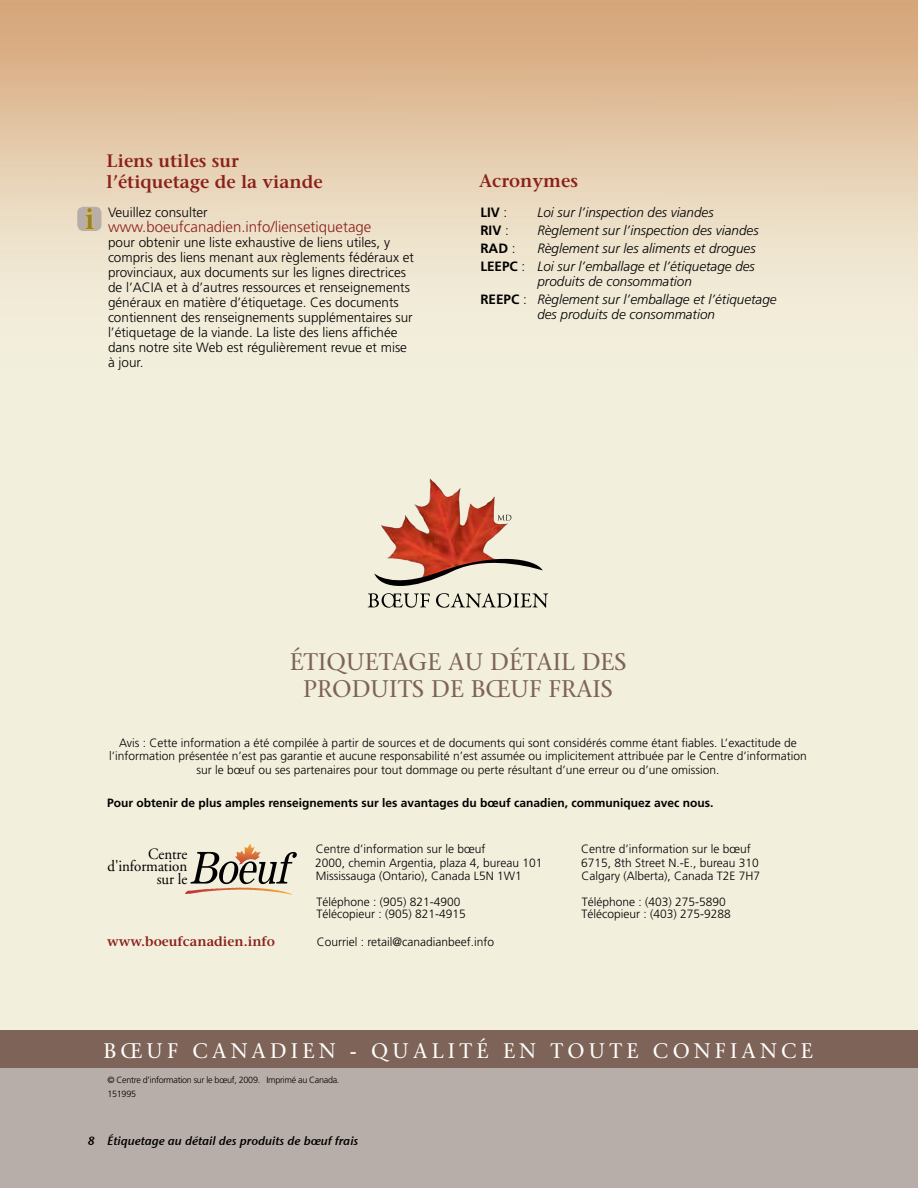
<style>
.page{position:relative;width:918px;height:1188px;background:#fff}
.page>*{position:absolute;margin:0;border:0;box-sizing:border-box;transform-origin:0 0}
.t1{font:600 29.25px "Stone Serif";color:#958130}
.t2{font:24px/27px "Stone Serif";color:#7e6458;text-align:center}
.t3{font:21px "Stone Serif";letter-spacing:.2em;color:#fff}
.t4{font:600 18px/21px "Stone Serif";color:#8a211b}
.t5{font:15.75px/12.5px "Adobe Garamond";letter-spacing:-.005em;color:#000;text-align:right;scale:.95 1}
.t6{font:300 15px "Frutiger";color:#8a211b}
.t7{font:300 13.5px/15px "Frutiger";color:#000}
.t8{font:italic 300 13.5px/18px "Frutiger";color:#000;text-align:right}
.t9{font:600 13.5px "Stone Serif";color:#8a211b}
.t10{font:700 13.5px "Frutiger";color:#000}
.t11{font:300 12px/13.5px "Frutiger";color:#000;text-align:center}
.t12{font:700 12px "Frutiger";color:#000}
.t13{font:12px "Stone Sans Sem ITCTT Semi Ita";color:#000}
.t14{font:300 9px/14.9px "Frutiger";letter-spacing:-.035em;color:#000}
.s1{font-weight:300}
.s2{font-weight:700;font-style:normal}
.s3{font-style:normal}
</style>
<div class="page">
<img style="left:0;top:0;width:918px;height:1031px">
<div style="left:0;top:1064px;width:918px;height:124px;background:#b8aea9"></div>
<div style="left:77px;top:207px;width:24px;height:24px;background:#b8aea9;border-radius:6px"></div>
<svg style="left:85px;top:207px;width:10px;height:23px"></svg>
<div style="left:0;top:1031px;width:918px;height:37px;background:#7e6458"></div>
<img style="left:380px;top:482px;width:129px;height:69px">
<svg style="left:368px;top:551px;width:180px;height:57px"></svg>
<svg style="left:497px;top:515px;width:14px;height:6px"></svg>
<svg style="left:185px;top:843px;width:112px;height:52px"></svg>
<h1 class="t1" style="left:85px;top:201px;width:12px">i</h1>
<h3 class="t4" style="left:106px;top:150px;width:218px">Liens utiles sur l’étiquetage de la viande</h3>
<p class="t7" style="left:108px;top:205px;width:101px">Veuillez consulter</p>
<p class="t6" style="left:108px;top:218px;width:265px">www.boeufcanadien.info/liensetiquetage</p>
<p class="t7" style="left:108px;top:235px;width:308px">pour obtenir une liste exhaustive de liens utiles, y compris des liens menant aux règlements fédéraux et provinciaux, aux documents sur les lignes directrices de l’ACIA et à d’autres ressources et renseignements généraux en matière d’étiquetage. Ces documents contiennent des renseignements supplémentaires sur l’étiquetage de la viande. La liste des liens affichée dans notre site Web est régulièrement revue et mise à jour.</p>
<h3 class="t4" style="left:479px;top:170px;width:100px">Acronymes</h3>
<p class="t10" style="left:480px;top:204px;width:29px">LIV <span class="s1">:</span></p>
<p class="t8" style="left:537px;top:203px;width:178px">Loi sur l’inspection des viandes</p>
<p class="t10" style="left:480px;top:222px;width:30px">RIV <span class="s1">:</span></p>
<p class="t8" style="left:537px;top:221px;width:223px">Règlement sur l’inspection des viandes</p>
<p class="t10" style="left:480px;top:240px;width:37px">RAD <span class="s1">:</span></p>
<p class="t8" style="left:480px;top:239px;width:277px">Règlement sur les aliments et drogues<br><span class="s2">LEEPC</span> <span class="s3">:</span> Loi sur l’emballage et l’étiquetage des</p>
<p class="t8" style="left:480px;top:272px;width:298px;text-align:left;text-indent:57px">produits de consommation<br><span class="s2">REEPC</span> <span class="s3">:</span> Règlement sur l’emballage et l’étiquetage</p>
<p class="t8" style="left:537px;top:305px;width:179px">des produits de consommation</p>
<h2 class="t2" style="left:290px;top:648px;width:338px">ÉTIQUETAGE AU DÉTAIL DES<br>PRODUITS DE BŒUF FRAIS</h2>
<p class="t11" style="left:109px;top:736px;width:699px">Avis : Cette information a été compilée à partir de sources et de documents qui sont considérés comme étant fiables. L’exactitude de l’information présentée n’est pas garantie et aucune responsabilité n’est assumée ou implicitement attribuée par le Centre d’information sur le bœuf ou ses partenaires pour tout dommage ou perte résultant d’une erreur ou d’une omission.</p>
<p class="t12" style="left:107px;top:796px;width:608px">Pour obtenir de plus amples renseignements sur les avantages du bœuf canadien, communiquez avec nous.</p>
<p class="t11" style="left:316px;top:843px;width:171px">Centre d’information sur le bœuf</p>
<p class="t11" style="left:581px;top:843px;width:171px">Centre d’information sur le bœuf</p>
<p class="t11" style="left:315px;top:856px;width:229px">2000, chemin Argentia, plaza 4, bureau 101</p>
<p class="t11" style="left:581px;top:856px;width:179px">6715, 8th Street N.-E., bureau 310</p>
<p class="t11" style="left:316px;top:870px;width:208px">Mississauga (Ontario), Canada L5N 1W1</p>
<p class="t11" style="left:582px;top:870px;width:180px">Calgary (Alberta), Canada T2E 7H7</p>
<p class="t11" style="left:317px;top:895px;width:146px">Téléphone : (905) 821-4900</p>
<p class="t11" style="left:582px;top:895px;width:146px">Téléphone : (403) 275-5890</p>
<p class="t11" style="left:316px;top:907px;width:151px">Télécopieur : (905) 821-4915</p>
<p class="t11" style="left:581px;top:907px;width:151px">Télécopieur : (403) 275-9288</p>
<p class="t9" style="left:107px;top:933px;width:170px">www.boeufcanadien.info</p>
<p class="t11" style="left:317px;top:936px;width:179px">Courriel : retail@canadianbeef.info</p>
<h3 class="t5" style="left:107px;top:848px;width:86px">Centre d'information sur le</h3>
<h3 class="t3" style="left:103px;top:1038px;width:711px">BŒUF CANADIEN - QUALITÉ EN TOUTE CONFIANCE</h3>
<p class="t14" style="left:108px;top:1072px;width:233px">© Centre d’information sur le bœuf, 2009. Imprimé au Canada.<br>151995</p>
<p class="t13" style="left:88px;top:1131px;width:272px">8 Étiquetage au détail des produits de bœuf frais</p>
</div>
